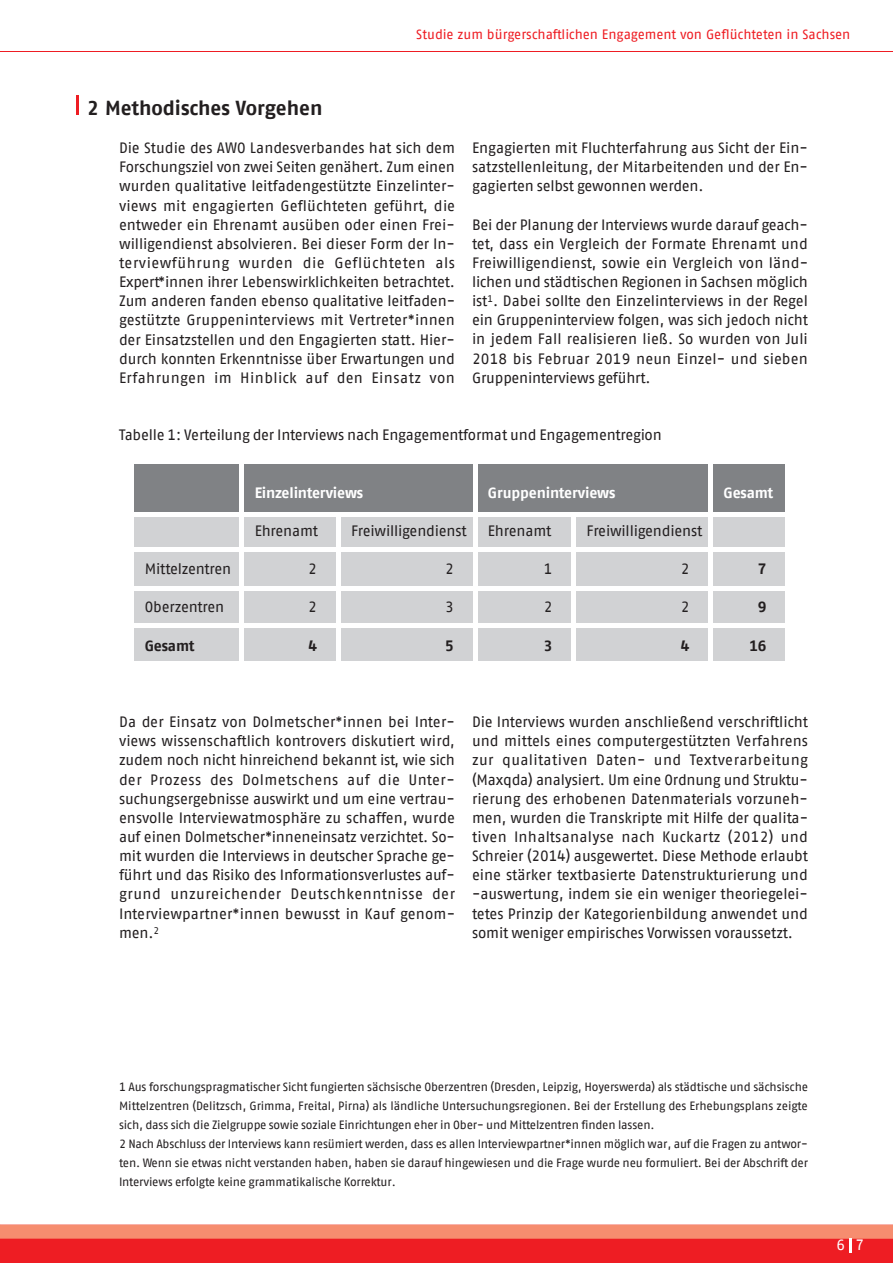
<style>
.page{position:relative;width:893px;height:1263px;background:#fff}
.page>*{position:absolute;margin:0;border:0;box-sizing:border-box;transform-origin:0 0}
.t1{font:700 20.25px "AWO Fago Office";letter-spacing:-.005em;color:#231f20}
.t2{font:15px/19.2px "AWO Fago Office";letter-spacing:-.01em;color:#231f20;text-align:justify}
.t3{font:700 15px "AWO Fago Office";letter-spacing:-.015em;color:#fff}
.t4{font:700 15px "AWO Fago Office";letter-spacing:-.015em;color:#231f20}
.t5{font:15px "AWO Fago Office";color:#fff}
.t6{font:13.5px "AWO Fago Office";color:#ee1d23}
.t7{font:12px/19.2px "AWO Fago Office";letter-spacing:-.01em;color:#231f20}
</style>
<div class="page">
<hr style="left:0;top:51px;width:893px;height:1px;background:#ee1d23">
<svg style="left:77px;top:96px;width:2px;height:19px"></svg>
<div style="left:134px;top:464px;width:651px;height:48px;background:#808285"></div>
<div style="left:134px;top:517px;width:651px;height:144px;background:#d1d2d4"></div>
<hr style="left:240px;top:464px;width:4px;height:48px;background:#fff">
<hr style="left:473px;top:464px;width:4px;height:48px;background:#fff">
<div style="left:708px;top:464px;width:5px;height:48px;background:#fff"></div>
<hr style="left:240px;top:517px;width:4px;height:31px;background:#fff">
<hr style="left:336px;top:517px;width:4px;height:31px;background:#fff">
<hr style="left:473px;top:517px;width:4px;height:31px;background:#fff">
<hr style="left:572px;top:517px;width:4px;height:31px;background:#fff">
<div style="left:708px;top:517px;width:5px;height:31px;background:#fff"></div>
<hr style="left:130px;top:548px;width:112px;height:4px;background:#fff">
<hr style="left:242px;top:548px;width:96px;height:4px;background:#fff">
<hr style="left:240px;top:552px;width:4px;height:34px;background:#fff">
<hr style="left:338px;top:548px;width:137px;height:4px;background:#fff">
<hr style="left:336px;top:552px;width:4px;height:34px;background:#fff">
<hr style="left:475px;top:548px;width:99px;height:4px;background:#fff">
<hr style="left:473px;top:552px;width:4px;height:34px;background:#fff">
<hr style="left:574px;top:548px;width:137px;height:4px;background:#fff">
<hr style="left:572px;top:552px;width:4px;height:34px;background:#fff">
<hr style="left:711px;top:548px;width:79px;height:4px;background:#fff">
<div style="left:708px;top:552px;width:5px;height:34px;background:#fff"></div>
<hr style="left:130px;top:586px;width:112px;height:4px;background:#fff">
<hr style="left:242px;top:586px;width:96px;height:4px;background:#fff">
<hr style="left:240px;top:590px;width:4px;height:33px;background:#fff">
<hr style="left:338px;top:586px;width:137px;height:4px;background:#fff">
<hr style="left:336px;top:590px;width:4px;height:33px;background:#fff">
<hr style="left:475px;top:586px;width:99px;height:4px;background:#fff">
<hr style="left:473px;top:590px;width:4px;height:33px;background:#fff">
<hr style="left:574px;top:586px;width:137px;height:4px;background:#fff">
<hr style="left:572px;top:590px;width:4px;height:33px;background:#fff">
<hr style="left:711px;top:586px;width:79px;height:4px;background:#fff">
<div style="left:708px;top:590px;width:5px;height:33px;background:#fff"></div>
<hr style="left:130px;top:623px;width:112px;height:4px;background:#fff">
<hr style="left:242px;top:623px;width:96px;height:4px;background:#fff">
<hr style="left:240px;top:627px;width:4px;height:34px;background:#fff">
<hr style="left:338px;top:623px;width:137px;height:4px;background:#fff">
<hr style="left:336px;top:627px;width:4px;height:34px;background:#fff">
<hr style="left:475px;top:623px;width:99px;height:4px;background:#fff">
<hr style="left:473px;top:627px;width:4px;height:34px;background:#fff">
<hr style="left:574px;top:623px;width:137px;height:4px;background:#fff">
<hr style="left:572px;top:627px;width:4px;height:34px;background:#fff">
<hr style="left:711px;top:623px;width:79px;height:4px;background:#fff">
<div style="left:708px;top:627px;width:5px;height:34px;background:#fff"></div>
<div style="left:0;top:1225px;width:893px;height:38px;background:#ee1d23"></div>
<div style="left:0;top:1225px;width:893px;height:14px;background:#f68d6f"></div>
<svg style="left:849px;top:1239px;width:2px;height:14px"></svg>
<h1 class="t1" style="left:87px;top:96px;width:237px">2 Methodisches Vorgehen</h1>
<p class="t6" style="left:416px;top:27px;width:436px">Studie zum bürgerschaftlichen Engagement von Geflüchteten in Sachsen</p>
<p class="t2" style="left:119px;top:138px;width:338px">Die Studie des AWO Landesverbandes hat sich dem Forschungsziel von zwei Seiten genähert. Zum einen wurden qualitative leitfadengestützte Einzelinter&shy;views mit engagierten Geflüchteten geführt, die entweder ein Ehrenamt ausüben oder einen Frei&shy;willigendienst absolvieren. Bei dieser Form der In&shy;terviewführung wurden die Geflüchteten als Expert*innen ihrer Lebenswirklichkeiten betrachtet.<br>Zum anderen fanden ebenso qualitative leitfaden&shy;gestützte Gruppeninterviews mit Vertreter*innen der Einsatzstellen und den Engagierten statt. Hier&shy;durch konnten Erkenntnisse über Erwartungen und Erfahrungen im Hinblick auf den Einsatz von</p>
<p class="t2" style="left:472px;top:138px;width:338px">Engagierten mit Fluchterfahrung aus Sicht der Ein&shy;satzstellenleitung, der Mitarbeitenden und der En&shy;gagierten selbst gewonnen werden.</p>
<p class="t2" style="left:472px;top:215px;width:338px">Bei der Planung der Interviews wurde darauf geach&shy;tet, dass ein Vergleich der Formate Ehrenamt und Freiwilligendienst, sowie ein Vergleich von länd&shy;lichen und städtischen Regionen in Sachsen möglich ist<sup>1</sup>. Dabei sollte den Einzelinterviews in der Regel ein Gruppeninterview folgen, was sich jedoch nicht in jedem Fall realisieren ließ. So wurden von Juli 2018 bis Februar 2019 neun Einzel- und sieben Gruppeninterviews geführt.</p>
<p class="t2" style="left:119px;top:425px;width:544px">Tabelle 1: Verteilung der Interviews nach Engagementformat und Engagementregion</p>
<p class="t3" style="left:255px;top:483px;width:110px">Einzelinterviews</p>
<p class="t3" style="left:488px;top:483px;width:129px">Gruppeninterviews</p>
<p class="t3" style="left:723px;top:483px;width:51px">Gesamt</p>
<p class="t2" style="left:255px;top:521px;width:65px">Ehrenamt</p>
<p class="t2" style="left:351px;top:521px;width:117px">Freiwilligendienst</p>
<p class="t2" style="left:488px;top:521px;width:65px">Ehrenamt</p>
<p class="t2" style="left:587px;top:521px;width:117px">Freiwilligendienst</p>
<p class="t2" style="left:145px;top:559px;width:88px">Mittelzentren</p>
<p class="t2" style="left:308px;top:559px;width:10px">2</p>
<p class="t2" style="left:445px;top:559px;width:10px">2</p>
<p class="t2" style="left:544px;top:559px;width:10px">1</p>
<p class="t2" style="left:681px;top:559px;width:10px">2</p>
<p class="t4" style="left:758px;top:560px;width:10px">7</p>
<p class="t2" style="left:145px;top:597px;width:81px">Oberzentren</p>
<p class="t2" style="left:308px;top:597px;width:10px">2</p>
<p class="t2" style="left:445px;top:597px;width:10px">3</p>
<p class="t2" style="left:544px;top:597px;width:10px">2</p>
<p class="t2" style="left:681px;top:597px;width:10px">2</p>
<p class="t4" style="left:758px;top:598px;width:10px">9</p>
<p class="t4" style="left:145px;top:637px;width:51px">Gesamt</p>
<p class="t4" style="left:308px;top:637px;width:10px">4</p>
<p class="t4" style="left:445px;top:637px;width:10px">5</p>
<p class="t4" style="left:544px;top:637px;width:10px">3</p>
<p class="t4" style="left:681px;top:637px;width:10px">4</p>
<p class="t4" style="left:749px;top:637px;width:19px">16</p>
<p class="t2" style="left:119px;top:712px;width:338px">Da der Einsatz von Dolmetscher*innen bei Inter&shy;views wissenschaftlich kontrovers diskutiert wird, zudem noch nicht hinreichend bekannt ist, wie sich der Prozess des Dolmetschens auf die Unter&shy;suchungsergebnisse auswirkt und um eine vertrau&shy;ensvolle Interviewatmosphäre zu schaffen, wurde auf einen Dolmetscher*inneneinsatz verzichtet. So&shy;mit wurden die Interviews in deutscher Sprache ge&shy;führt und das Risiko des Informationsverlustes auf&shy;grund unzureichender Deutschkenntnisse der Interviewpartner*innen bewusst in Kauf genom&shy;men.<sup>2</sup></p>
<p class="t2" style="left:472px;top:712px;width:338px">Die Interviews wurden anschließend verschriftlicht und mittels eines computergestützten Verfahrens zur qualitativen Daten- und Textverarbeitung (Maxqda) analysiert. Um eine Ordnung und Struktu&shy;rierung des erhobenen Datenmaterials vorzuneh&shy;men, wurden die Transkripte mit Hilfe der qualita&shy;tiven Inhaltsanalyse nach Kuckartz (2012) und Schreier (2014) ausgewertet. Diese Methode erlaubt eine stärker textbasierte Datenstrukturierung und -auswertung, indem sie ein weniger theoriegelei&shy;tetes Prinzip der Kategorienbildung anwendet und somit weniger empirisches Vorwissen voraussetzt.</p>
<p class="t7" style="left:119px;top:1077px;width:690px">1 Aus forschungspragmatischer Sicht fungierten sächsische Oberzentren (Dresden, Leipzig, Hoyerswerda) als städtische und sächsische Mittelzentren (Delitzsch, Grimma, Freital, Pirna) als ländliche Untersuchungsregionen. Bei der Erstellung des Erhebungsplans zeigte sich, dass sich die Zielgruppe sowie soziale Einrichtungen eher in Ober- und Mittelzentren finden lassen.<br>2 Nach Abschluss der Interviews kann resümiert werden, dass es allen Interviewpartner*innen möglich war, auf die Fragen zu antwor&shy;ten. Wenn sie etwas nicht verstanden haben, haben sie darauf hingewiesen und die Frage wurde neu formuliert. Bei der Abschrift der Interviews erfolgte keine grammatikalische Korrektur.</p>
<p class="t5" style="left:836px;top:1236px;width:10px">6</p>
<p class="t5" style="left:855px;top:1236px;width:10px">7</p>
</div>
